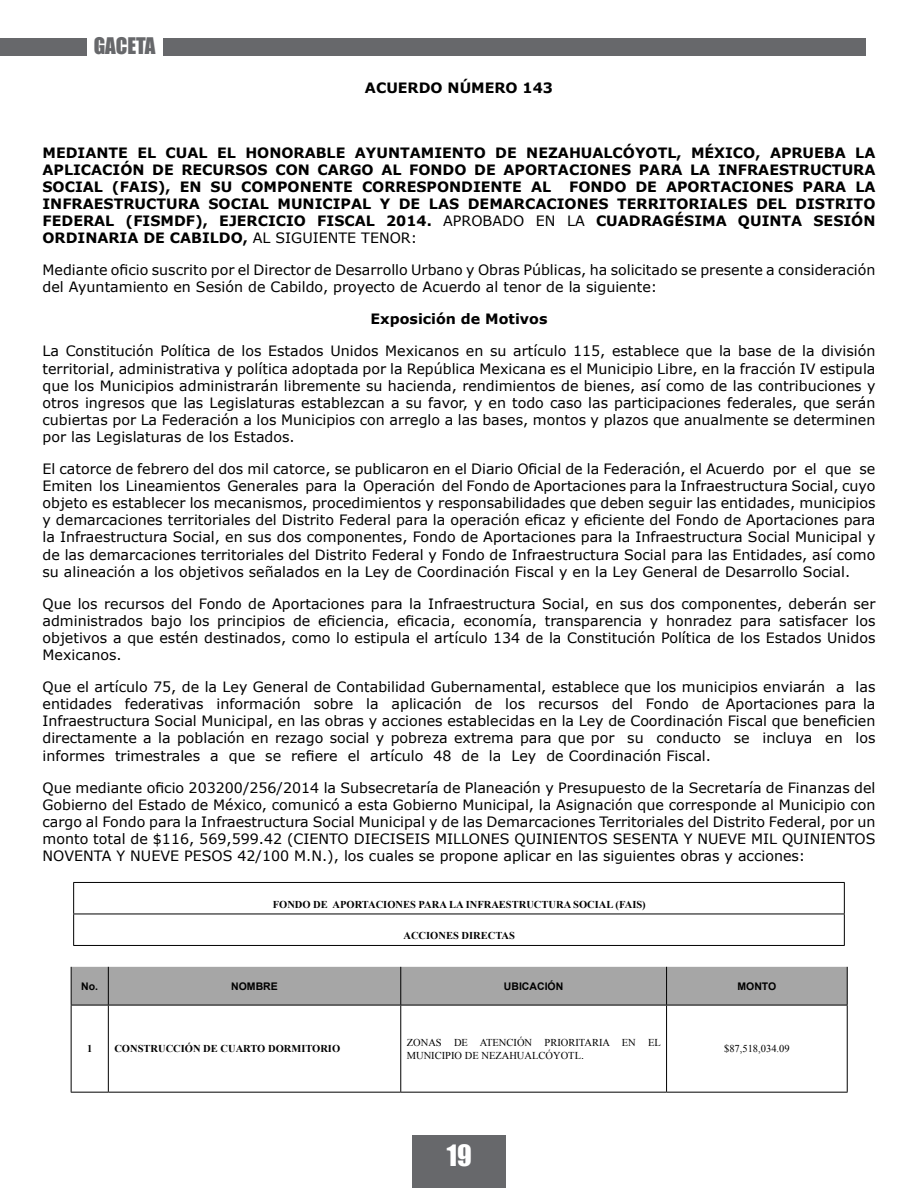
<style>
.page{position:relative;width:918px;height:1188px;background:#fff}
.page>*{position:absolute;margin:0;border:0;box-sizing:border-box;transform-origin:0 0}
.t1{font:27px "Impact";color:#fff}
.t2{font:21px "Impact";color:#67686b}
.t3{font:14.25px/17.1px "Verdana";color:#000;text-align:justify}
.t4{font:700 14.25px/17.1px "Verdana";color:#000;text-align:justify}
.t5{font:700 10.5px "Times New Roman";color:#000}
.t6{font:10.5px/12.6px "Times New Roman";color:#000}
.t7{font:700 10.5px "Arial";color:#000}
.s1{font-weight:400}
.s2{font-family:"Arial"}
</style>
<div class="page">
<div style="left:0;top:38px;width:87px;height:18px;background:#67686b"></div>
<div style="left:163px;top:38px;width:703px;height:18px;background:#67686b"></div>
<div style="left:412px;top:1135px;width:94px;height:53px;background:#67686b"></div>
<hr style="left:73px;top:882px;width:772px;height:1px;background:#000">
<hr style="left:73px;top:883px;width:1px;height:31px;background:#000">
<hr style="left:844px;top:883px;width:1px;height:31px;background:#000">
<hr style="left:73px;top:914px;width:772px;height:1px;background:#000">
<hr style="left:73px;top:914px;width:1px;height:31px;background:#000">
<hr style="left:844px;top:914px;width:1px;height:31px;background:#000">
<hr style="left:73px;top:945px;width:772px;height:1px;background:#000">
<div style="left:72px;top:967px;width:775px;height:38px;background:#a6a6a6"></div>
<hr style="left:71px;top:967px;width:1px;height:38px;background:#000">
<hr style="left:71px;top:1005px;width:1px;height:87px;background:#000">
<hr style="left:108px;top:967px;width:1px;height:38px;background:#000">
<hr style="left:400px;top:967px;width:1px;height:38px;background:#000">
<hr style="left:666px;top:967px;width:1px;height:38px;background:#000">
<hr style="left:847px;top:967px;width:1px;height:38px;background:#000">
<hr style="left:108px;top:1005px;width:1px;height:87px;background:#000">
<hr style="left:400px;top:1005px;width:1px;height:87px;background:#000">
<hr style="left:666px;top:1005px;width:1px;height:87px;background:#000">
<hr style="left:847px;top:1005px;width:1px;height:87px;background:#000">
<hr style="left:71px;top:1005px;width:37px;height:1px;background:#000">
<hr style="left:108px;top:1005px;width:293px;height:1px;background:#000">
<hr style="left:401px;top:1005px;width:266px;height:1px;background:#000">
<hr style="left:667px;top:1005px;width:181px;height:1px;background:#000">
<hr style="left:71px;top:1092px;width:37px;height:1px;background:#000">
<hr style="left:108px;top:1092px;width:293px;height:1px;background:#000">
<hr style="left:401px;top:1092px;width:266px;height:1px;background:#000">
<hr style="left:667px;top:1092px;width:181px;height:1px;background:#000">
<h2 class="t2" style="left:94px;top:30px;width:63px">GACETA</h2>
<p class="t4" style="left:365px;top:80px;width:190px">ACUERDO NÚMERO 143</p>
<p class="t4" style="left:43px;top:144px;width:834px">MEDIANTE EL CUAL EL HONORABLE AYUNTAMIENTO DE NEZAHUALCÓYOTL, MÉXICO, APRUEBA LA APLICACIÓN DE RECURSOS CON CARGO AL FONDO DE APORTACIONES PARA LA INFRAESTRUCTURA SOCIAL (FAIS), EN SU COMPONENTE CORRESPONDIENTE AL</p>
<p class="t4" style="left:43px;top:178px;width:834px;text-indent:527px">FONDO DE APORTACIONES PARA LA INFRAESTRUCTURA SOCIAL MUNICIPAL Y DE LAS DEMARCACIONES TERRITORIALES DEL DISTRITO FEDERAL (FISMDF), EJERCICIO FISCAL 2014. <span class="s1">APROBADO EN LA</span> CUADRAGÉSIMA QUINTA SESIÓN ORDINARIA DE CABILDO, <span class="s1">AL SIGUIENTE TENOR:</span></p>
<p class="t3" style="left:43px;top:262px;width:834px">Mediante oficio suscrito por el Director de Desarrollo Urbano y Obras Públicas, ha solicitado se presente a consideración del Ayuntamiento en Sesión de Cabildo, proyecto de Acuerdo al tenor de la siguiente:</p>
<p class="t4" style="left:371px;top:311px;width:178px">Exposición de Motivos</p>
<p class="t3" style="left:43px;top:343px;width:834px">La Constitución Política de los Estados Unidos Mexicanos en su artículo 115, establece que la base de la división territorial, administrativa y política adoptada por la República Mexicana es el Municipio Libre, en la fracción IV estipula que los Municipios administrarán libremente su hacienda, rendimientos de bienes, así como de las contribuciones y otros ingresos que las Legislaturas establezcan a su favor, y en todo caso las participaciones federales, que serán cubiertas por La Federación a los Municipios con arreglo a las bases, montos y plazos que anualmente se determinen por las Legislaturas de los Estados.</p>
<p class="t3" style="left:43px;top:461px;width:835px">El catorce de febrero del dos mil catorce, se publicaron en el Diario Oficial de la Federación, el Acuerdo por el que se Emiten los Lineamientos Generales para la Operación del Fondo de Aportaciones para la Infraestructura Social, cuyo objeto es establecer los mecanismos, procedimientos y responsabilidades que deben seguir las entidades, municipios y demarcaciones territoriales del Distrito Federal para la operación eficaz y eficiente del Fondo de Aportaciones para la Infraestructura Social, en sus dos componentes, Fondo de Aportaciones para la Infraestructura Social Municipal y de las demarcaciones territoriales del Distrito Federal y Fondo de Infraestructura Social para las Entidades, así como su alineación a los objetivos señalados en la Ley de Coordinación Fiscal y en la Ley General de Desarrollo Social.</p>
<p class="t3" style="left:43px;top:595px;width:834px">Que los recursos del Fondo de Aportaciones para la Infraestructura Social, en sus dos componentes, deberán ser administrados bajo los principios de eficiencia, eficacia, economía, transparencia y honradez para satisfacer los objetivos a que estén destinados, como lo estipula el artículo 134 de la Constitución Política de los Estados Unidos Mexicanos.</p>
<p class="t3" style="left:43px;top:679px;width:834px">Que el artículo 75, de la Ley General de Contabilidad Gubernamental, establece que los municipios enviarán a las entidades federativas información sobre la aplicación de los recursos del Fondo de Aportaciones para la Infraestructura Social Municipal, en las obras y acciones establecidas en la Ley de Coordinación Fiscal que beneficien directamente a la población en rezago social y pobreza extrema para que por su conducto se incluya en los informes trimestrales a que se refiere el artículo 48 de la Ley de Coordinación Fiscal.</p>
<p class="t3" style="left:43px;top:779px;width:834px">Que mediante oficio 203200/256/2014 la Subsecretaría de Planeación y Presupuesto de la Secretaría de Finanzas del Gobierno del Estado de México, comunicó a esta Gobierno Municipal, la Asignación que corresponde al Municipio con cargo al Fondo para la Infraestructura Social Municipal y de las Demarcaciones Territoriales del Distrito Federal, por un monto total de $116, 569,599.42 (CIENTO DIECISEIS MILLONES QUINIENTOS SESENTA Y NUEVE MIL QUINIENTOS NOVENTA Y NUEVE PESOS 42/100 M.N.), los cuales se propone aplicar en las siguientes obras y acciones:</p>
<p class="t5" style="left:273px;top:897px;width:375px">FONDO DE APORTACIONES PARA LA INFRAESTRUCTURA SOCIAL (FAIS)</p>
<p class="t5" style="left:403px;top:929px;width:113px">ACCIONES DIRECTAS</p>
<p class="t7" style="left:81px;top:979px;width:18px">No.</p>
<p class="t7" style="left:231px;top:979px;width:48px">NOMBRE</p>
<p class="t7" style="left:504px;top:979px;width:61px">UBICACIÓN</p>
<p class="t7" style="left:737px;top:979px;width:40px">MONTO</p>
<p class="t5" style="left:87px;top:1041px;width:7px">1</p>
<p class="t5" style="left:114px;top:1041px;width:227px">CONSTRUCCIÓN DE CUARTO DORMITORIO</p>
<p class="t6" style="left:407px;top:1036px;width:256px">ZONAS DE ATENCIÓN PRIORITARIA EN EL<br>MUNICIPIO DE NEZAHUALCÓYOTL<span class="s2">.</span></p>
<p class="t6" style="left:724px;top:1042px;width:67px">$87,518,034.09</p>
<h1 class="t1" style="left:447px;top:1134px;width:26px">19</h1>
</div>
